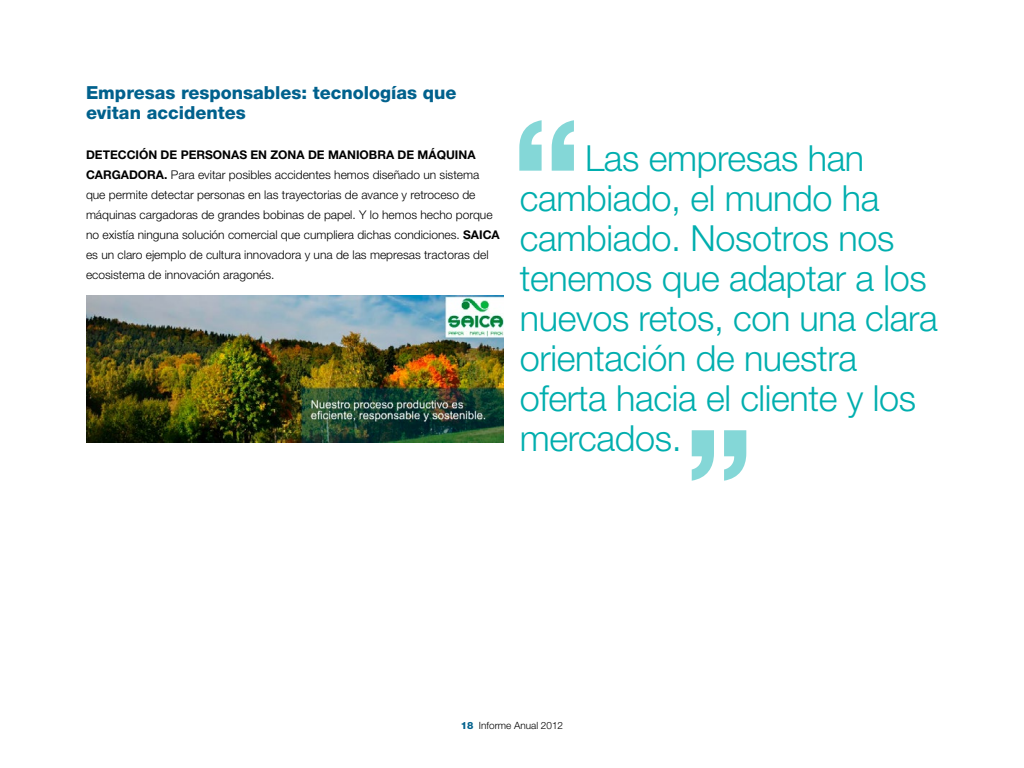
<style>
.page{position:relative;width:1024px;height:768px;background:#fff}
.page>*{position:absolute;margin:0;border:0;box-sizing:border-box;transform-origin:0 0}
.t1{font:800 140px "Helvetica Neue LT Std";color:#84d7d7}
.t2{font:300 36px/40px "Helvetica Neue LT Std";letter-spacing:-.01em;color:#00aeae}
.t3{font:800 18px/20px "Helvetica Neue LT Std";color:#00618d}
.t4{font:300 12px/20px "Helvetica Neue LT Std";color:#000}
.t5{font:300 10px "Helvetica Neue LT Std";color:#000}
.s1{font-weight:700}
.s2{font-weight:800;color:#00618d}
</style>
<div class="page">
<img style="left:86px;top:296px;width:418px;height:147px">
<h3 class="t3" style="left:86px;top:82px;width:372px">Empresas responsables: tecnologías que evitan accidentes</h3>
<p class="t4" style="left:86px;top:144px;width:415px"><span class="s1">DETECCIÓN DE PERSONAS EN ZONA DE MANIOBRA DE MÁQUINA CARGADORA.</span> Para evitar posibles accidentes hemos diseñado un sistema que permite detectar personas en las trayectorias de avance y retroceso de máquinas cargadoras de grandes bobinas de papel. Y lo hemos hecho porque no existía ninguna solución comercial que cumpliera dichas condiciones. <span class="s1">SAICA </span>es un claro ejemplo de cultura innovadora y una de las mepresas tractoras del ecosistema de innovación aragonés.</p>
<h2 class="t2" style="left:520px;top:137px;width:419px;text-indent:65px">Las empresas han cambiado, el mundo ha cambiado. Nosotros nos tenemos que adaptar a los nuevos retos, con una clara orientación de nuestra oferta hacia el cliente y los mercados.</h2>
<h1 class="t1" style="left:510px;top:87px;width:75px">‘‘</h1>
<h1 class="t1" style="left:756px;top:514px;width:75px;rotate:-180deg">‘‘</h1>
<p class="t5" style="left:461px;top:719px;width:104px"><span class="s2">18</span> Informe Anual 2012</p>
</div>
